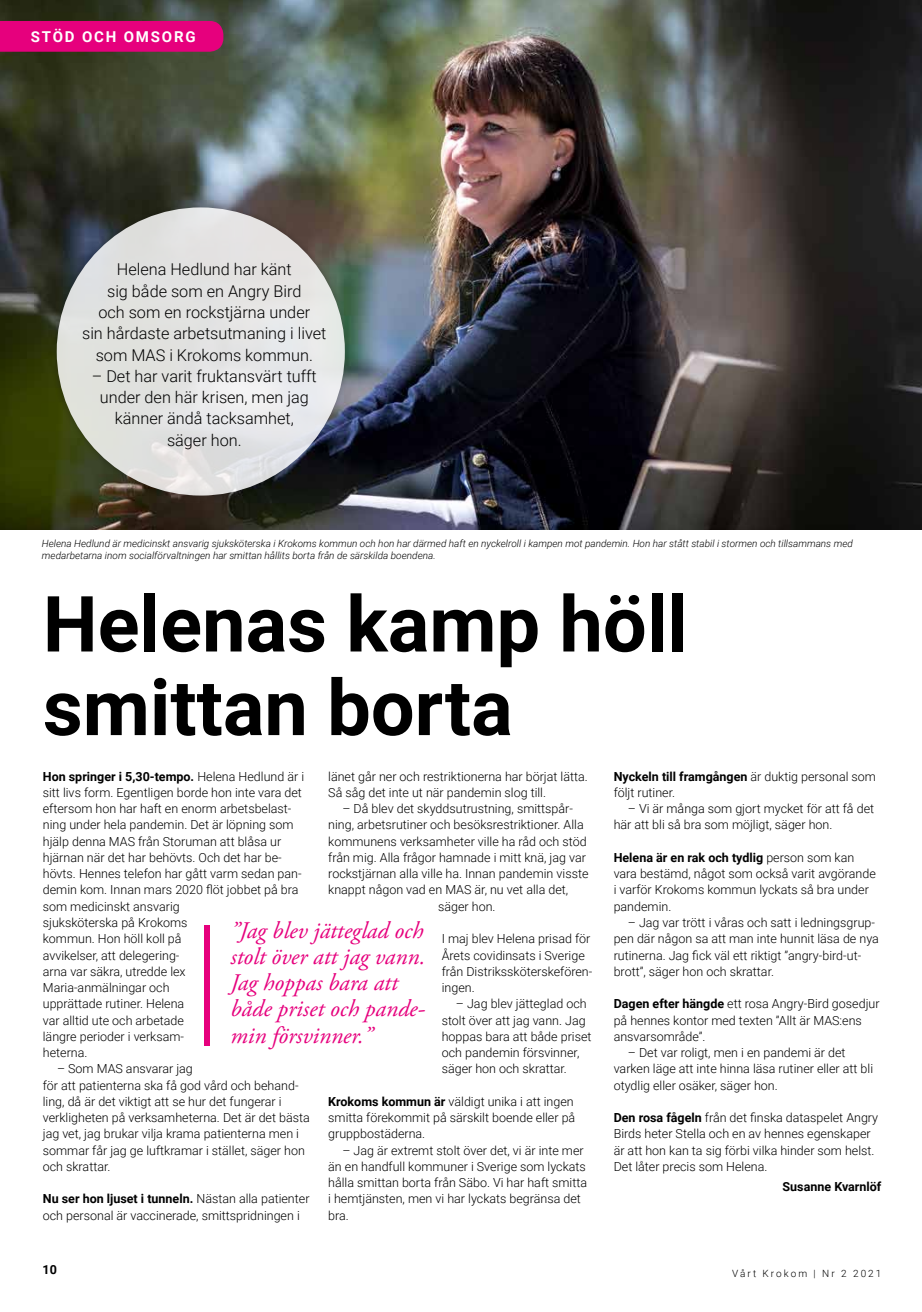
<style>
.page{position:relative;width:922px;height:1312px;background:#fff}
.page>*{position:absolute;margin:0;border:0;box-sizing:border-box;transform-origin:0 0}
.t1{font:700 77.5px/83.5px "Roboto";color:#000}
.t2{font:italic 23.75px/26.2px "Adobe Garamond Pro";color:#e6007d}
.t3{font:300 16.25px/21.2px "Roboto";color:#000;text-align:center}
.t4{font:700 15px "Roboto";letter-spacing:.12em;color:#fff}
.t5{font:300 12.5px/16.2px "Roboto";color:#000}
.t6{font:700 12.5px "Roboto";color:#000}
.t7{font:italic 300 10px/12.5px "Roboto";color:#000}
.t8{font:300 10px "Roboto";letter-spacing:.2em;color:#000}
.s1{font-weight:700}
</style>
<div class="page">
<img style="left:0;top:0;width:921px;height:529px">
<div style="left:50px;top:201px;width:301px;height:301px;background:#000;opacity:.3"></div>
<div style="left:57px;top:207px;width:288px;height:288px;background:linear-gradient(to right,#dfdfdc,#e7e8e9);border-radius:50%"></div>
<div style="left:0;top:21px;width:223px;height:31px;background:#e6007d"></div>
<div style="left:204px;top:924px;width:6px;height:121px;background:#e6007d"></div>
<p class="t4" style="left:31px;top:26px;width:166px">STÖD OCH OMSORG</p>
<h3 class="t3" style="left:82px;top:258px;width:246px">Helena Hedlund har känt<br>sig både som en Angry Bird<br>och som en rockstjärna under<br>sin hårdaste arbetsutmaning i livet som MAS i Krokoms kommun.</h3>
<h3 class="t3" style="left:92px;top:365px;width:226px">– Det har varit fruktansvärt tufft under den här krisen, men jag känner ändå tacksamhet,<br>säger hon.</h3>
<p class="t7" style="left:42px;top:536px;width:812px">Helena Hedlund är medicinskt ansvarig sjuksköterska i Krokoms kommun och hon har därmed haft en nyckelroll i kampen mot pandemin. Hon har stått stabil i stormen och tillsammans med medarbetarna inom socialförvaltningen har smittan hållits borta från de särskilda boendena.</p>
<h1 class="t1" style="left:43px;top:579px;width:646px">Helenas kamp höll smittan borta</h1>
<p class="t5" style="left:328px;top:767px;width:261px">länet går ner och restriktionerna har börjat lätta.<br>Så såg det inte ut när pandemin slog till.</p>
<p class="t5" style="left:342px;top:800px;width:232px">– Då blev det skyddsutrustning, smittspår-</p>
<p class="t5" style="left:328px;top:816px;width:257px">ning, arbetsrutiner och besöksrestriktioner. Alla</p>
<p class="t5" style="left:328px;top:832px;width:260px">kommunens verksamheter ville ha råd och stöd</p>
<p class="t5" style="left:328px;top:848px;width:259px">från mig. Alla frågor hamnade i mitt knä, jag var</p>
<p class="t5" style="left:328px;top:865px;width:261px">rockstjärnan alla ville ha. Innan pandemin visste</p>
<p class="t5" style="left:328px;top:881px;width:241px">knappt någon vad en MAS är, nu vet alla det,</p>
<p class="t5" style="left:438px;top:897px;width:59px">säger hon.</p>
<p class="t5" style="left:441px;top:930px;width:152px">I maj blev Helena prisad för<br>Årets covidinsats i Sverige från Distrikssköterskefören&shy;ingen.</p>
<p class="t5" style="left:441px;top:995px;width:151px;text-indent:14px">– Jag blev jätteglad och stolt över att jag vann. Jag hoppas bara att både priset och pandemin försvinner, säger hon och skrattar.</p>
<p class="t5" style="left:328px;top:1092px;width:248px"><span class="s1">Krokoms kommun är</span> väldigt unika i att ingen smitta förekommit på särskilt boende eller på gruppbostäderna.</p>
<p class="t5" style="left:328px;top:1141px;width:260px;text-indent:14px">– Jag är extremt stolt över det, vi är inte mer än en handfull kommuner i Sverige som lyckats hålla smittan borta från Säbo. Vi har haft smitta i hemtjänsten, men vi har lyckats begränsa det bra.</p>
<p class="t5" style="left:43px;top:767px;width:263px"><span class="s1">Hon springer i 5,30-tempo.</span> Helena Hedlund är i sitt livs form. Egentligen borde hon inte vara det eftersom hon har haft en enorm arbetsbelast&shy;ning under hela pandemin. Det är löpning som hjälp denna MAS från Storuman att blåsa ur hjärnan när det har behövts. Och det har be&shy;hövts. Hennes telefon har gått varm sedan pan&shy;demin kom. Innan mars 2020 flöt jobbet på bra som medicinskt ansvarig<br>sjuksköterska på Krokoms<br>kommun. Hon höll koll på<br>avvikelser, att delegering-<br>arna var säkra, utredde lex<br>Maria-anmälningar och<br>upprättade rutiner. Helena<br>var alltid ute och arbetade<br>längre perioder i verksam-<br>heterna.</p>
<p class="t5" style="left:43px;top:1060px;width:268px;text-indent:14px">– Som MAS ansvarar jag<br>för att patienterna ska få god vård och behand&shy;ling, då är det viktigt att se hur det fungerar i verkligheten på verksamheterna. Det är det bästa jag vet, jag brukar vilja krama patienterna men i sommar får jag ge luftkramar i stället, säger hon och skrattar.</p>
<p class="t5" style="left:43px;top:1190px;width:268px"><span class="s1">Nu ser hon ljuset i tunneln.</span> Nästan alla patienter och personal är vaccinerade, smittspridningen i</p>
<h2 class="t2" style="left:230px;top:917px;width:196px">”Jag blev jätteglad och stolt över att jag vann.<br>Jag hoppas bara att både priset och pande&shy;min försvinner.”</h2>
<p class="t5" style="left:613px;top:767px;width:264px"><span class="s1">Nyckeln till framgången</span> är duktig personal som följt rutiner.</p>
<p class="t5" style="left:613px;top:800px;width:262px;text-indent:14px">– Vi är många som gjort mycket för att få det här att bli så bra som möjligt, säger hon.</p>
<p class="t5" style="left:613px;top:848px;width:263px"><span class="s1">Helena är en rak och tydlig</span> person som kan vara bestämd, något som också varit avgörande i varför Krokoms kommun lyckats så bra under pandemin.</p>
<p class="t5" style="left:613px;top:913px;width:267px;text-indent:14px">– Jag var trött i våras och satt i ledningsgrup&shy;pen där någon sa att man inte hunnit läsa de nya rutinerna. Jag fick väl ett riktigt ”angry-bird-ut&shy;brott”, säger hon och skrattar.</p>
<p class="t5" style="left:613px;top:995px;width:267px"><span class="s1">Dagen efter hängde</span> ett rosa Angry-Bird gosedjur på hennes kontor med texten ”Allt är MAS:ens ansvarsområde”.</p>
<p class="t5" style="left:613px;top:1043px;width:261px;text-indent:14px">– Det var roligt, men i en pandemi är det varken läge att inte hinna läsa rutiner eller att bli otydlig eller osäker, säger hon.</p>
<p class="t5" style="left:613px;top:1108px;width:266px"><span class="s1">Den rosa fågeln</span> från det finska dataspelet Angry Birds heter Stella och en av hennes egenskaper är att hon kan ta sig förbi vilka hinder som helst.<br>Det låter precis som Helena.</p>
<p class="t6" style="left:782px;top:1177px;width:100px">Susanne Kvarnlöf</p>
<p class="t6" style="left:43px;top:1260px;width:16px">10</p>
<p class="t8" style="left:731px;top:1265px;width:151px">Vårt Krokom | Nr 2 2021</p>
</div>
